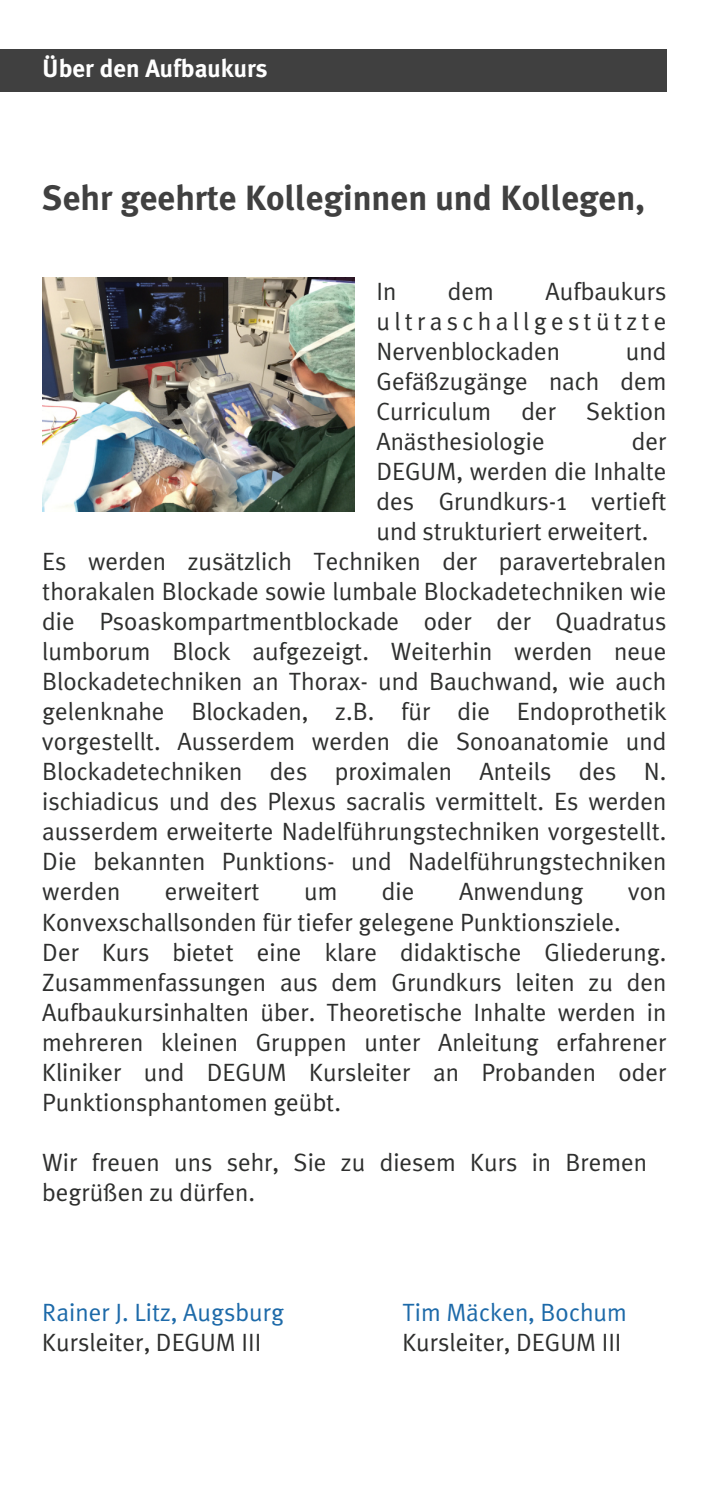
<style>
.page{position:relative;width:709px;height:1489px;background:#fff}
.page>*{position:absolute;margin:0;border:0;box-sizing:border-box;transform-origin:0 0}
.t1{font:700 35px "Meta Plus";color:#404040}
.t2{font:25px/30px "Meta Plus Normal";color:#2e2f2e;text-align:justify}
.t3{font:25px "Meta Plus Normal";color:#1d6aa9}
.t4{font:700 25px "Meta Plus";color:#fff}
</style>
<div class="page">
<div style="left:0;top:50px;width:666px;height:42px;background:#404040"></div>
<img style="left:42px;top:277px;width:312px;height:235px">
<p class="t4" style="left:42px;top:58px;width:227px">Über den Aufbaukurs</p>
<h1 class="t1" style="left:42px;top:182px;width:604px">Sehr geehrte Kolleginnen und Kollegen,</h1>
<p class="t2" style="left:376px;top:278px;width:291px;text-indent:169px">Aufbaukurs u l t r a s c h a l l g e s t ü t z t e Nervenblockaden</p>
<p class="t2" style="left:376px;top:278px;width:21px">In</p>
<p class="t2" style="left:448px;top:278px;width:47px">dem</p>
<p class="t2" style="left:376px;top:338px;width:291px;text-indent:249px">und Gefäßzugänge nach dem Curriculum der Sektion Anästhesiologie</p>
<p class="t2" style="left:631px;top:428px;width:36px">der</p>
<p class="t2" style="left:376px;top:458px;width:291px">DEGUM, werden die Inhalte</p>
<p class="t2" style="left:376px;top:488px;width:291px">des Grundkurs-1 vertieft</p>
<p class="t2" style="left:376px;top:518px;width:274px">und strukturiert erweitert.</p>
<p class="t2" style="left:42px;top:548px;width:625px">Es werden zusätzlich Techniken der paravertebralen</p>
<p class="t2" style="left:42px;top:578px;width:625px">thorakalen Blockade sowie lumbale Blockadetechniken wie</p>
<p class="t2" style="left:42px;top:608px;width:625px">die Psoaskompartmentblockade oder der Quadratus</p>
<p class="t2" style="left:42px;top:638px;width:625px">lumborum Block aufgezeigt. Weiterhin werden neue</p>
<p class="t2" style="left:42px;top:668px;width:625px">Blockadetechniken an Thorax- und Bauchwand, wie auch</p>
<p class="t2" style="left:42px;top:698px;width:625px">gelenknahe Blockaden, z.B. für die Endoprothetik</p>
<p class="t2" style="left:42px;top:728px;width:625px">vorgestellt. Ausserdem werden die Sonoanatomie und</p>
<p class="t2" style="left:42px;top:758px;width:625px">Blockadetechniken des proximalen Anteils des N.</p>
<p class="t2" style="left:42px;top:788px;width:625px">ischiadicus und des Plexus sacralis vermittelt. Es werden</p>
<p class="t2" style="left:42px;top:818px;width:625px">ausserdem erweiterte Nadelführungstechniken vorgestellt.</p>
<p class="t2" style="left:42px;top:848px;width:625px">Die bekannten Punktions- und Nadelführungstechniken</p>
<p class="t2" style="left:42px;top:878px;width:79px">werden</p>
<p class="t2" style="left:165px;top:878px;width:96px">erweitert</p>
<p class="t2" style="left:304px;top:878px;width:35px">um</p>
<p class="t2" style="left:382px;top:878px;width:34px">die</p>
<p class="t2" style="left:459px;top:878px;width:126px">Anwendung</p>
<p class="t2" style="left:628px;top:878px;width:40px">von</p>
<p class="t2" style="left:42px;top:908px;width:625px;text-align:left">Konvexschallsonden für tiefer gelegene Punktionsziele.<br>Der Kurs bietet eine klare didaktische Gliederung.<br>Zusammenfassungen aus dem Grundkurs leiten zu den Aufbaukursinhalten über. Theoretische Inhalte werden in mehreren kleinen Gruppen unter Anleitung erfahrener Kliniker und DEGUM Kursleiter an Probanden oder Punktionsphantomen geübt.</p>
<p class="t2" style="left:42px;top:1148px;width:606px">Wir freuen uns sehr, Sie zu diesem Kurs in Bremen begrüßen zu dürfen.</p>
<p class="t3" style="left:42px;top:1300px;width:243px">Rainer J. Litz, Augsburg</p>
<p class="t3" style="left:402px;top:1300px;width:226px">Tim Mäcken, Bochum</p>
<p class="t2" style="left:42px;top:1328px;width:220px">Kursleiter, DEGUM III</p>
<p class="t2" style="left:402px;top:1328px;width:221px">Kursleiter, DEGUM III</p>
</div>
